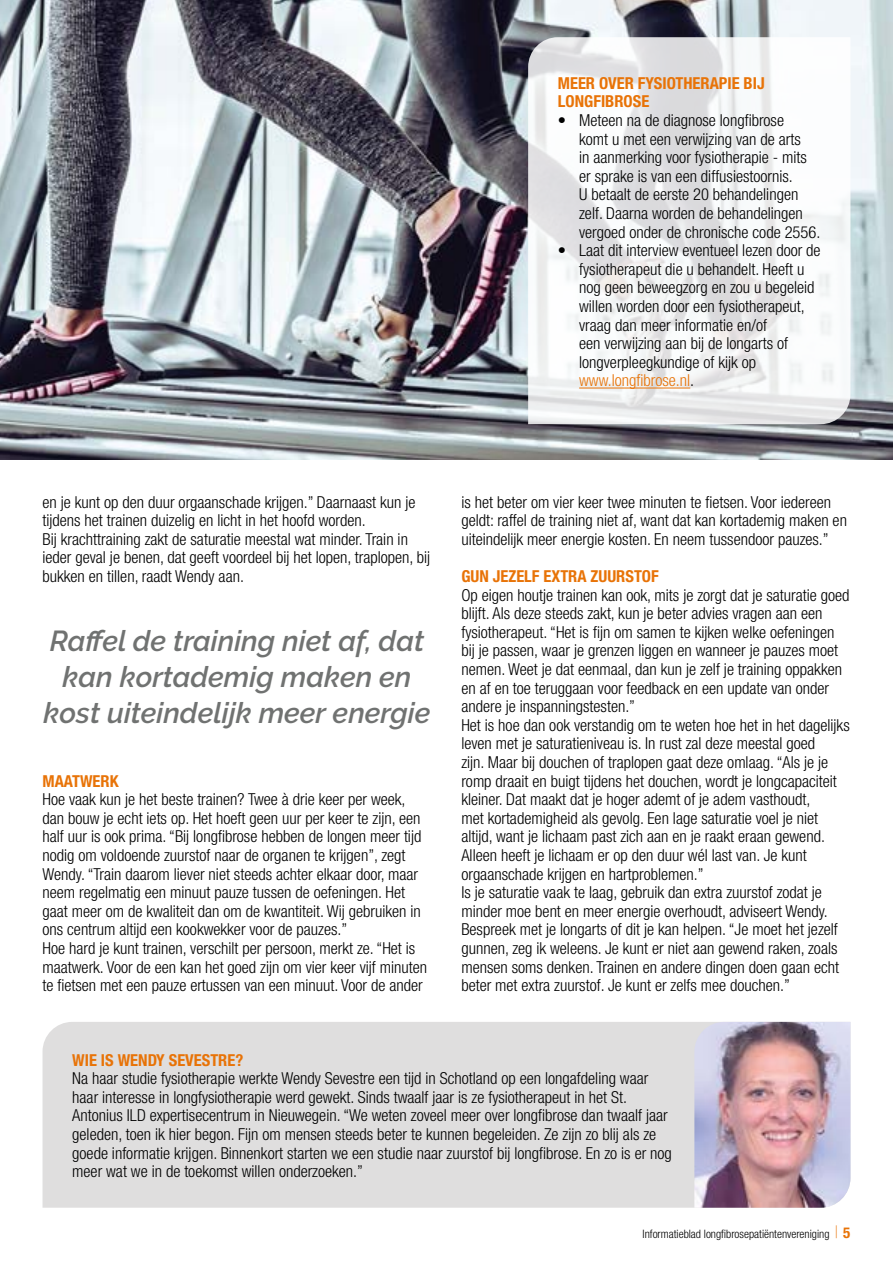
<style>
.page{position:relative;width:893px;height:1263px;background:#fff}
.page>*{position:absolute;margin:0;border:0;box-sizing:border-box;transform-origin:0 0}
.t1{font:italic 600 28.8px/36px "Raleway";color:#707271;text-align:center}
.t2{font:300 condensed 16.5px/18.6px "Helvetica Neue LT Std";color:#000}
.t3{font:700 condensed 16.5px/18.6px "Helvetica Neue LT Std";color:#e87307}
.t4{font:300 condensed 11.7px "Helvetica Neue LT Std";color:#000}
.s1{color:#e87307}
.s2{font-size:17.4px;color:#e87307}
.s3{font-weight:700;font-size:15px;color:#e87307}
</style>
<div class="page">
<img style="left:0;top:0;width:893px;height:459px">
<div style="left:43px;top:1022px;width:651px;height:186px;background:#dfdede"></div>
<img style="left:694px;top:1022px;width:156px;height:186px">
<svg style="left:528px;top:37px;width:322px;height:387px"></svg>
<hr style="left:579px;top:388px;width:111px;height:1px;background:#e87307">
<p class="t3" style="left:558px;top:73px;width:208px">MEER OVER FYSIOTHERAPIE BIJ<br>LONGFIBROSE</p>
<p class="t2" style="left:579px;top:111px;width:243px;text-indent:-21px">• Meteen na de diagnose longfibrose<br>komt u met een verwijzing van de arts<br>in aanmerking voor fysiotherapie - mits er sprake is van een diffusiestoornis.<br>U betaalt de eerste 20 behandelingen zelf. Daarna worden de behandelingen vergoed onder de chronische code 2556.</p>
<p class="t2" style="left:579px;top:241px;width:243px;text-indent:-21px">• Laat dit interview eventueel lezen door de fysiotherapeut die u behandelt. Heeft u nog geen beweegzorg en zou u begeleid willen worden door een fysiotherapeut, vraag dan meer informatie en/of<br>een verwijzing aan bij de longarts of longverpleegkundige of kijk op <span class="s1">www.longfibrose.nl</span>.</p>
<p class="t2" style="left:43px;top:492px;width:389px">en je kunt op den duur orgaanschade krijgen.” Daarnaast kun je tijdens het trainen duizelig en licht in het hoofd worden.<br>Bij krachttraining zakt de saturatie meestal wat minder. Train in ieder geval je benen, dat geeft voordeel bij het lopen, traplopen, bij bukken en tillen, raadt Wendy aan.</p>
<h1 class="t1" style="left:44px;top:623px;width:388px">Raffel de training niet af, dat kan kortademig maken en kost uiteindelijk meer energie</h1>
<p class="t3" style="left:43px;top:771px;width:78px">MAATWERK</p>
<p class="t2" style="left:43px;top:790px;width:386px">Hoe vaak kun je het beste trainen? Twee à drie keer per week, dan bouw je echt iets op. Het hoeft geen uur per keer te zijn, een half uur is ook prima. “Bij longfibrose hebben de longen meer tijd nodig om voldoende zuurstof naar de organen te krijgen”, zegt Wendy. “Train daarom liever niet steeds achter elkaar door, maar neem regelmatig een minuut pauze tussen de oefeningen. Het gaat meer om de kwaliteit dan om de kwantiteit. Wij gebruiken in ons centrum altijd een kookwekker voor de pauzes.”<br>Hoe hard je kunt trainen, verschilt per persoon, merkt ze. “Het is maatwerk. Voor de een kan het goed zijn om vier keer vijf minuten te fietsen met een pauze ertussen van een minuut. Voor de ander</p>
<p class="t2" style="left:461px;top:492px;width:387px">is het beter om vier keer twee minuten te fietsen. Voor iedereen geldt: raffel de training niet af, want dat kan kortademig maken en uiteindelijk meer energie kosten. En neem tussendoor pauzes.”</p>
<p class="t3" style="left:461px;top:566px;width:199px">GUN JEZELF EXTRA ZUURSTOF</p>
<p class="t2" style="left:461px;top:585px;width:390px">Op eigen houtje trainen kan ook, mits je zorgt dat je saturatie goed blijft. Als deze steeds zakt, kun je beter advies vragen aan een fysiotherapeut. “Het is fijn om samen te kijken welke oefeningen bij je passen, waar je grenzen liggen en wanneer je pauzes moet nemen. Weet je dat eenmaal, dan kun je zelf je training oppakken en af en toe teruggaan voor feedback en een update van onder andere je inspanningstesten.”<br>Het is hoe dan ook verstandig om te weten hoe het in het dagelijks leven met je saturatieniveau is. In rust zal deze meestal goed<br>zijn. Maar bij douchen of traplopen gaat deze omlaag. “Als je je romp draait en buigt tijdens het douchen, wordt je longcapaciteit kleiner. Dat maakt dat je hoger ademt of je adem vasthoudt,<br>met kortademigheid als gevolg. Een lage saturatie voel je niet altijd, want je lichaam past zich aan en je raakt eraan gewend.<br>Alleen heeft je lichaam er op den duur wél last van. Je kunt orgaanschade krijgen en hartproblemen.”<br>Is je saturatie vaak te laag, gebruik dan extra zuurstof zodat je minder moe bent en meer energie overhoudt, adviseert Wendy.<br>Bespreek met je longarts of dit je kan helpen. “Je moet het jezelf gunnen, zeg ik weleens. Je kunt er niet aan gewend raken, zoals mensen soms denken. Trainen en andere dingen doen gaan echt beter met extra zuurstof. Je kunt er zelfs mee douchen.”</p>
<p class="t3" style="left:72px;top:1050px;width:173px">WIE IS WENDY SEVESTRE?</p>
<p class="t2" style="left:72px;top:1069px;width:601px">Na haar studie fysiotherapie werkte Wendy Sevestre een tijd in Schotland op een longafdeling waar haar interesse in longfysiotherapie werd gewekt. Sinds twaalf jaar is ze fysiotherapeut in het St.<br>Antonius ILD expertisecentrum in Nieuwegein. “We weten zoveel meer over longfibrose dan twaalf jaar geleden, toen ik hier begon. Fijn om mensen steeds beter te kunnen begeleiden. Ze zijn zo blij als ze goede informatie krijgen. Binnenkort starten we een studie naar zuurstof bij longfibrose. En zo is er nog meer wat we in de toekomst willen onderzoeken.”</p>
<p class="t4" style="left:643px;top:1227px;width:209px">Informatieblad longfibrosepatiëntenvereniging <span class="s2">|</span> <span class="s3">5</span></p>
</div>
